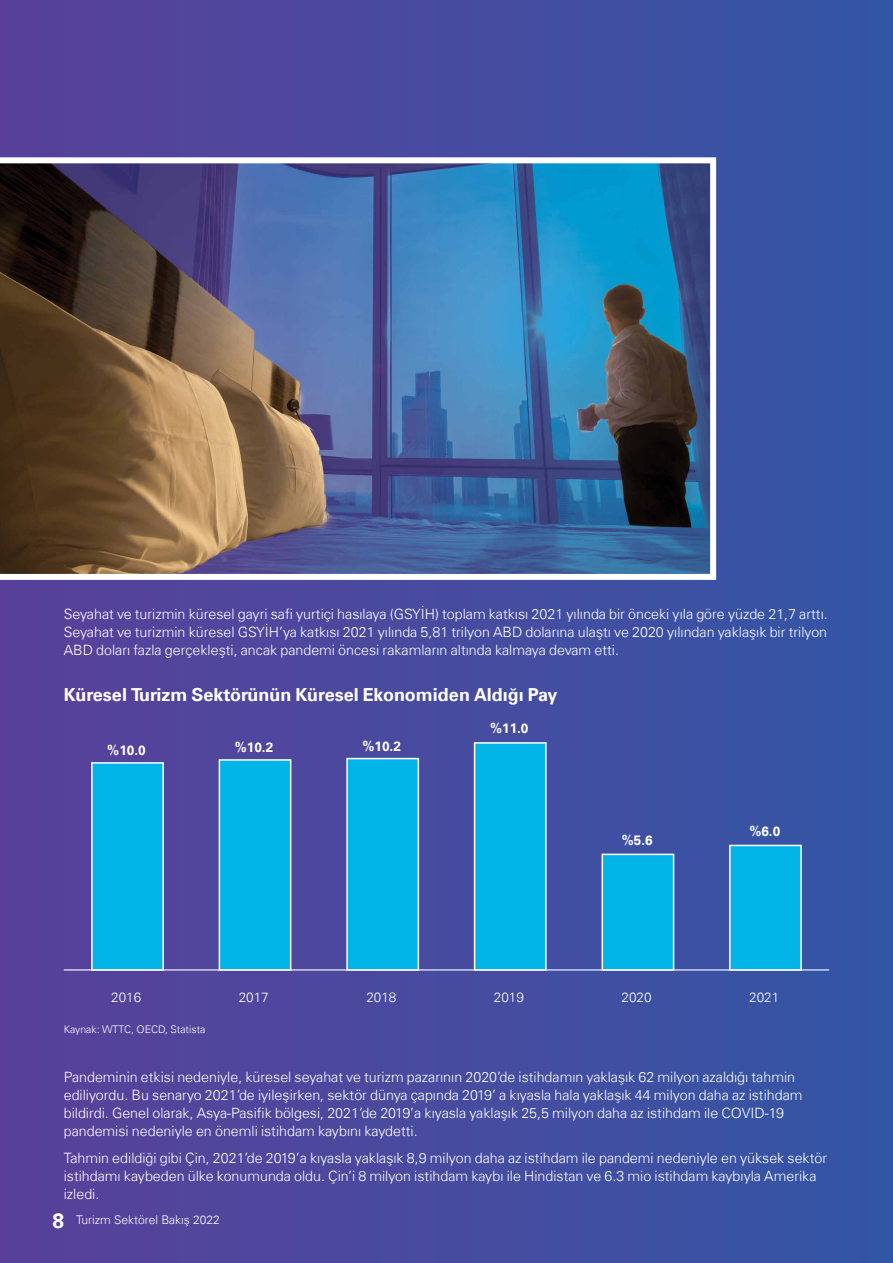
<style>
.page{position:relative;width:893px;height:1263px;background:#fff}
.page>*{position:absolute;margin:0;border:0;box-sizing:border-box;transform-origin:0 0}
.t1{font:700 18px "Universfor KPMG";color:#fff}
.t2{font:300 14.25px/18px "Universfor KPMG";color:#fff}
.t3{font:700 13.5px "Universfor KPMG";color:#fff}
.t4{font:300 13.5px "Universfor KPMG";color:#fff}
.t5{font:300 12px "Universfor KPMG";color:#fff}
.t6{font:300 10.5px "Universfor KPMG";color:#fff}
.s1{font-weight:700;font-size:21px}
</style>
<div class="page">
<div style="left:0;top:0;width:893px;height:1263px;background:linear-gradient(to right,#594099,#3456a6)"></div>
<svg style="left:90px;top:741px;width:713px;height:230px"></svg>
<hr style="left:64px;top:969px;width:765px;height:1px;background:#fff">
<img style="left:0;top:157px;width:716px;height:423px">
<p class="t2" style="left:64px;top:605px;width:765px;text-align:justify">Seyahat ve turizmin küresel gayri safi yurtiçi hasılaya (GSYİH) toplam katkısı 2021 yılında bir önceki yıla göre yüzde 21,7 arttı.<br>Seyahat ve turizmin küresel GSYİH’ya katkısı 2021 yılında 5,81 trilyon ABD dolarına ulaştı ve 2020 yılından yaklaşık bir trilyon ABD doları fazla gerçekleşti, ancak pandemi öncesi rakamların altında kalmaya devam etti.</p>
<p class="t1" style="left:64px;top:684px;width:495px">Küresel Turizm Sektörünün Küresel Ekonomiden Aldığı Pay</p>
<p class="t3" style="left:107px;top:742px;width:40px">%10.0</p>
<p class="t3" style="left:235px;top:739px;width:40px">%10.2</p>
<p class="t3" style="left:362px;top:738px;width:40px">%10.2</p>
<p class="t3" style="left:490px;top:720px;width:40px">%11.0</p>
<p class="t3" style="left:622px;top:832px;width:32px">%5.6</p>
<p class="t3" style="left:749px;top:823px;width:32px">%6.0</p>
<p class="t4" style="left:111px;top:989px;width:32px">2016</p>
<p class="t4" style="left:239px;top:989px;width:32px">2017</p>
<p class="t4" style="left:366px;top:989px;width:32px">2018</p>
<p class="t4" style="left:494px;top:989px;width:32px">2019</p>
<p class="t4" style="left:622px;top:989px;width:32px">2020</p>
<p class="t4" style="left:749px;top:989px;width:32px">2021</p>
<p class="t6" style="left:64px;top:1022px;width:143px">Kaynak: WTTC, OECD, Statista</p>
<p class="t2" style="left:64px;top:1068px;width:740px">Pandeminin etkisi nedeniyle, küresel seyahat ve turizm pazarının 2020’de istihdamın yaklaşık 62 milyon azaldığı tahmin ediliyordu. Bu senaryo 2021’de iyileşirken, sektör dünya çapında 2019’ a kıyasla hala yaklaşık 44 milyon daha az istihdam bildirdi. Genel olarak, Asya-Pasifik bölgesi, 2021’de 2019’a kıyasla yaklaşık 25,5 milyon daha az istihdam ile COVID-19 pandemisi nedeniyle en önemli istihdam kaybını kaydetti.</p>
<p class="t2" style="left:64px;top:1149px;width:765px">Tahmin edildiği gibi Çin, 2021’de 2019’a kıyasla yaklaşık 8,9 milyon daha az istihdam ile pandemi nedeniyle en yüksek sektör istihdamı kaybeden ülke konumunda oldu. Çin’i 8 milyon istihdam kaybı ile Hindistan ve 6.3 mio istihdam kaybıyla Amerika izledi.</p>
<p class="t5" style="left:53px;top:1212px;width:169px"><span class="s1">8</span> Turizm Sektörel Bakış 2022</p>
</div>
